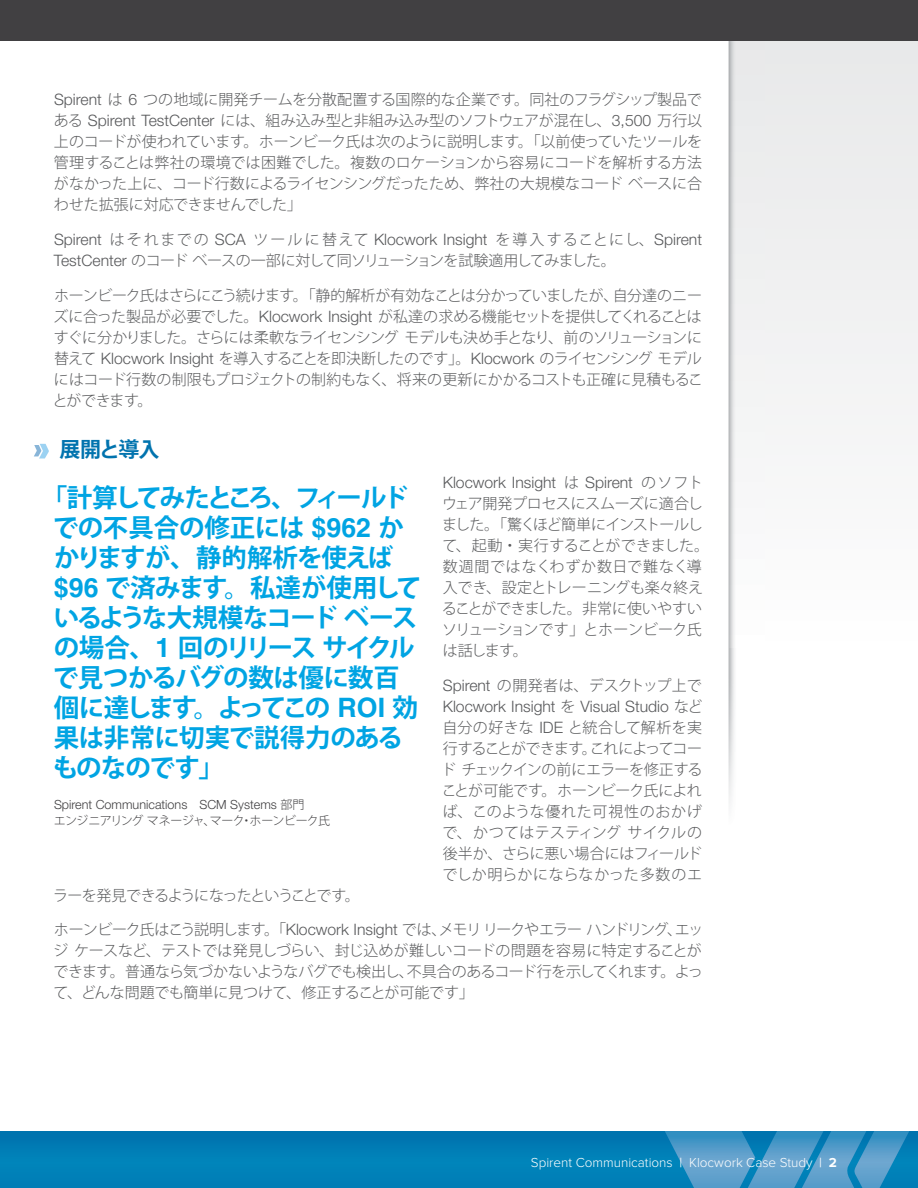
<style>
.page{position:relative;width:918px;height:1188px;background:#fff}
.page>*{position:absolute;margin:0;border:0;box-sizing:border-box;transform-origin:0 0}
.t1{font:700 25.5px/30px "Koz Go Pro";letter-spacing:-.03em;color:#00a4e3}
.t2{font:700 21px "Koz Go Pro";letter-spacing:-.065em;color:#0073ae}
.t3{font:300 15.75px "Helvetica Neue LT Std";color:#58595b}
.t4{font:300 15px/21px "Koz Go Pro";letter-spacing:-.02em;color:#58595b;text-align:justify}
.t5{font:300 15px "Koz Go Pro";letter-spacing:-.04em;color:#58595b}
.t6{font:300 15px "Koz Go Pro";letter-spacing:-.08em;color:#58595b}
.t7{font:300 15px "Koz Go Pro";color:#58595b}
.t8{font:300 13.5px "Proxima Nova";color:#fff}
.t9{font:300 12.6px "Helvetica Neue LT Std";color:#414042}
.t10{font:300 12px "Koz Go Pro";letter-spacing:-.05em;color:#414042}
.s1{font-family:"Helvetica Neue LT Std";font-size:15.75px}
.s2{font-family:"Koz Go Pro";font-size:15px}
.s3{font-family:"Helvetica LT Std";font-size:26.85px}
.s4{font-family:"Koz Go Pro";font-size:12px}
.s5{font-weight:400}
.s6{font-weight:700}
</style>
<div class="page">
<div style="left:764px;top:40px;width:154px;height:392px;background:#eeefef"></div>
<div style="left:0;top:1131px;width:918px;height:57px;background:#007fb7"></div>
<svg style="left:665px;top:1131px;width:244px;height:57px"></svg>
<img style="left:716px;top:40px;width:19px;height:764px">
<img style="left:729px;top:40px;width:35px;height:608px">
<svg style="left:34px;top:444px;width:15px;height:14px"></svg>
<div style="left:0;top:0;width:918px;height:40px;background:#414042"></div>
<p class="t4" style="left:54px;top:89px;width:650px"><span class="s1">Spirent</span> は <span class="s1">6</span> つの地域に開発チームを分散配置する国際的な企業です。同社のフラグシップ製品である <span class="s1">Spirent TestCenter</span> には、組み込み型と非組み込み型のソフトウェアが混在し、<span class="s1">3,500</span> 万行以上のコードが使われています。ホーンビーク氏は次のように説明します。「以前使っていたツールを管理することは弊社の環境では困難でした。複数のロケーションから容易にコードを解析する方法がなかった上に、コード行数によるライセンシングだったため、弊社の大規模なコードベースに合わせた拡張に対応できませんでした」</p>
<p class="t3" style="left:54px;top:230px;width:650px">Spirent <span class="s2">はそれまでの</span> SCA <span class="s2">ツールに替えて</span> Klocwork Insight <span class="s2">を導入することにし、</span>Spirent</p>
<p class="t5" style="left:54px;top:251px;width:563px"><span class="s1">TestCenter</span> のコードベースの一部に対して同ソリューションを試験適用してみました。</p>
<p class="t4" style="left:53px;top:285px;width:652px">ホーンビーク氏はさらにこう続けます。「静的解析が有効なことは分かっていましたが、自分達のニーズに合った製品が必要でした。<span class="s1">Klocwork Insight</span> が私達の求める機能セットを提供してくれることはすぐに分かりました。さらには柔軟なライセンシングモデルも決め手となり、前のソリューションに替えて <span class="s1">Klocwork Insight</span> を導入することを即決断したのです」。<span class="s1">Klocwork</span> のライセンシングモデルにはコード行数の制限もプロジェクトの制約もなく、将来の更新にかかるコストも正確に見積もることができます。</p>
<h2 class="t2" style="left:60px;top:436px;width:101px">展開と導入</h2>
<p class="t3" style="left:443px;top:473px;width:262px">Klocwork Insight <span class="s2">は</span> Spirent <span class="s2">のソフト</span></p>
<p class="t4" style="left:442px;top:493px;width:269px;text-align:left">ウェア開発プロセスにスムーズに適合しました。「驚くほど簡単にインストールして、起動・実行することができました。数週間ではなくわずか数日で難なく導入でき、設定とトレーニングも楽々終えることができました。非常に使いやすいソリューションです」とホーンビーク氏は話します。</p>
<p class="t7" style="left:443px;top:675px;width:261px"><span class="s1">Spirent</span> の開発者は、デスクトップ上で</p>
<p class="t3" style="left:443px;top:696px;width:262px">Klocwork Insight <span class="s2">を</span> Visual Studio <span class="s2">など</span></p>
<p class="t4" style="left:441px;top:717px;width:263px">自分の好きな <span class="s1">IDE</span> と統合して解析を実行することができます。これによってコードチェックインの前にエラーを修正することが可能です。ホーンビーク氏によれば、このような優れた可視性のおかげで、かつてはテスティングサイクルの後半か、さらに悪い場合にはフィールドでしか明らかにならなかった多数のエ</p>
<p class="t6" style="left:53px;top:885px;width:308px">ラーを発見できるようになったということです。</p>
<p class="t4" style="left:54px;top:919px;width:651px">ホーンビーク氏はこう説明します。「<span class="s1">Klocwork Insight</span> では、メモリリークやエラーハンドリング、エッジケースなど、テストでは発見しづらい、封じ込めが難しいコードの問題を容易に特定することができます。普通なら気づかないようなバグでも検出し、不具合のあるコード行を示してくれます。よって、どんな問題でも簡単に見つけて、修正することが可能です」</p>
<h1 class="t1" style="left:53px;top:484px;width:370px;text-indent:-11px">「計算してみたところ、フィールドでの不具合の修正には <span class="s3">$962</span> かかりますが、静的解析を使えば<span class="s3">$96</span> で済みます。私達が使用しているような大規模なコードベースの場合、<span class="s3">1</span> 回のリリースサイクルで見つかるバグの数は優に数百個に達します。よってこの <span class="s3">ROI</span> 効果は非常に切実で説得力のあるものなのです」</h1>
<p class="t9" style="left:54px;top:797px;width:252px">Spirent Communications SCM Systems <span class="s4">部門</span></p>
<p class="t10" style="left:54px;top:813px;width:278px">エンジニアリングマネージャ、マーク・ホーンビーク氏</p>
<p class="t8" style="left:531px;top:1156px;width:308px">Spirent Communications <span class="s5">|</span> Klocwork Case Study <span class="s5">|</span> <span class="s6">2</span></p>
</div>
